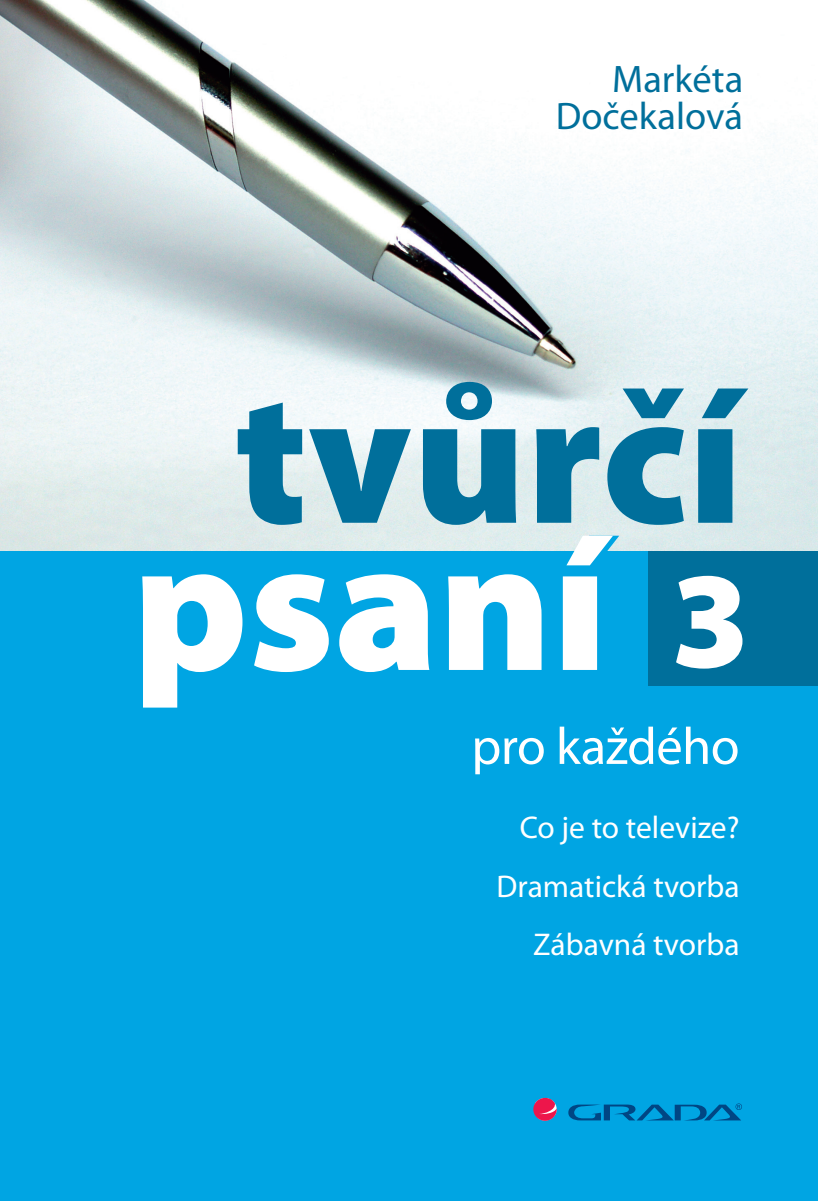
<style>
.page{position:relative;width:818px;height:1201px;background:#00a5e3}
.page>*{position:absolute;margin:0;border:0;box-sizing:border-box;transform-origin:0 0}
.t1{font:900 190.05px "Myriad Pro";color:#006f9b}
.t2{font:900 190.05px "Myriad Pro";color:#fff}
.t3{font:900 138.08px "Myriad Pro";color:#fff}
.t4{font:52.5px "Myriad Pro";letter-spacing:-.01em;color:#fff}
.t5{font:38.5px/36.8px "Myriad Pro";color:#006f9b;text-align:right}
.t6{font:31.5px/58.8px "Myriad Pro";color:#fff;text-align:right}
</style>
<div class="page">
<img style="left:0;top:0;width:818px;height:551px">
<svg style="left:568px;top:1103px;width:174px;height:17px"></svg>
<svg style="left:533px;top:1098px;width:24px;height:23px"></svg>
<div style="left:649px;top:551px;width:169px;height:134px;background:#006f9b"></div>
<p class="t5" style="left:556px;top:64px;width:189px">Markéta<br>Dočekalová</p>
<h1 class="t1" style="left:235px;top:386px;width:510px">tvůrčí</h1>
<h1 class="t2" style="left:132px;top:533px;width:477px">psaní</h1>
<h2 class="t3" style="left:671px;top:568px;width:81px">3</h2>
<h3 class="t4" style="left:471px;top:726px;width:270px">pro každého</h3>
<p class="t6" style="left:496px;top:800px;width:245px">Co je to televize?<br>Dramatická tvorba<br>Zábavná tvorba</p>
</div>
